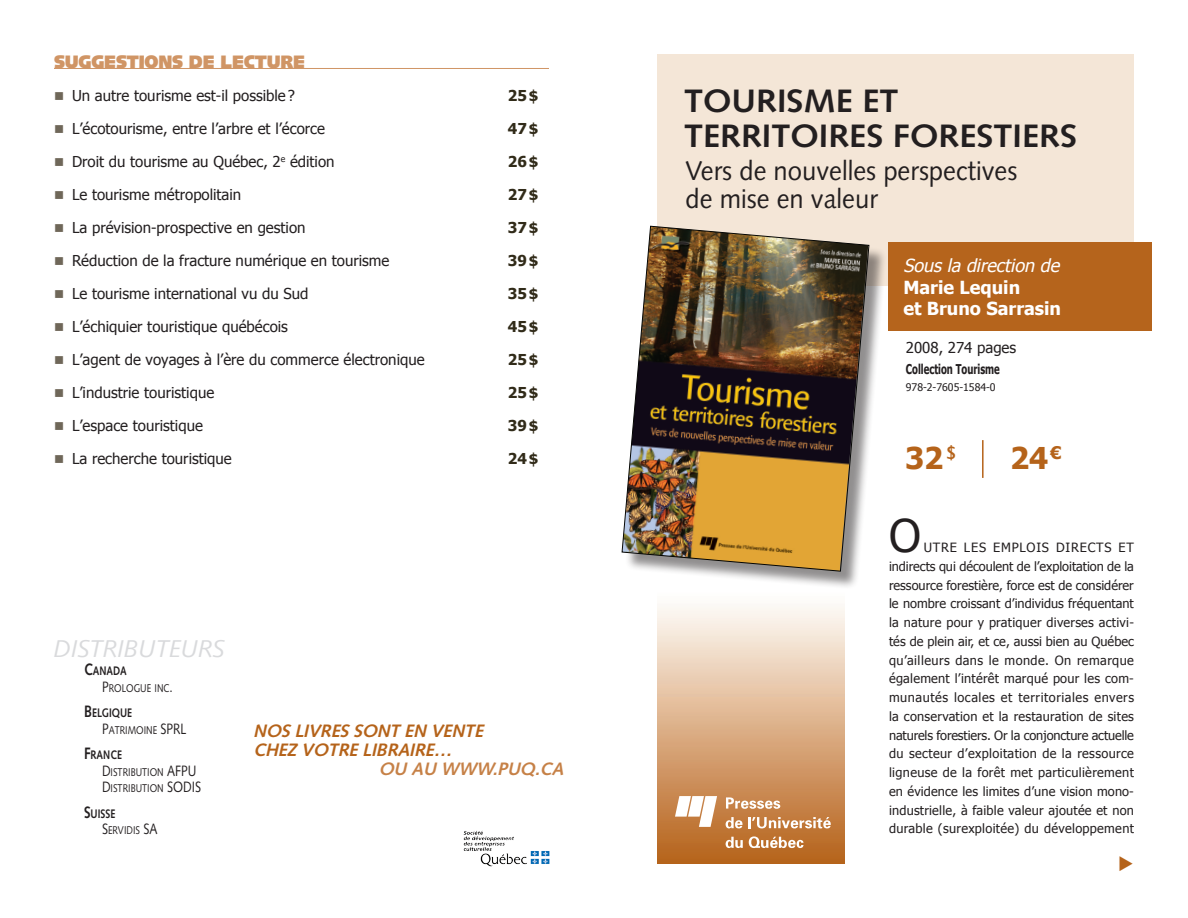
<style>
.page{position:relative;width:1188px;height:918px;background:#fff}
.page>*{position:absolute;margin:0;border:0;box-sizing:border-box;transform-origin:0 0}
.t1{font:45px "Tahoma";color:#231f20}
.t2{font:700 32.4px/34.5px "Syntax LT";color:#231f20;scale:1.06 1}
.t3{font:700 30px "Tahoma";color:#b5631a}
.t4{font:27px/28.5px "Syntax LT";color:#231f20;scale:.95 1}
.t5{font:italic 24.3px "Syntax LT";letter-spacing:-.01em;color:#d9dadc}
.t6{font:italic 700 18px/19.5px "Syntax LT";color:#b5631a}
.t7{font:700 18px/21.6px "Tahoma";color:#fff}
.t8{font:900 18px "Syntax LT";letter-spacing:-.01em;color:#d09565}
.t9{font:italic 18px "Tahoma";color:#fff}
.t10{font:italic 700 18px "Syntax LT";color:#c68147}
.t11{font:15px "Tahoma";color:#231f20}
.t12{font:700 15px "Tahoma";color:#312b19}
.t13{font:700 13.5px "Tahoma";color:#231f20;scale:.7 1}
.t14{font:12.75px/18.8px "Tahoma";letter-spacing:.015em;color:#231f20;text-align:justify}
.t15{font:700 12.3px "Syntax LT";color:#231f20;scale:.8 1}
.t16{font:11.25px/16.5px "Syntax LT";color:#231f20;scale:.8 1}
.t17{font:10.5px "Tahoma";color:#231f20}
.s1{color:#6f6759}
.s2{font-size:16.5px}
.s3{font-size:15px}
</style>
<div class="page">
<div style="left:657px;top:588px;width:187px;height:276px;background:linear-gradient(to bottom,#fff,#b76218)"></div>
<div style="left:657px;top:54px;width:477px;height:231px;background:#f4e6d7"></div>
<div style="left:888px;top:242px;width:264px;height:89px;background:#b5641c"></div>
<svg style="left:675px;top:796px;width:42px;height:31px"></svg>
<svg style="left:726px;top:837px;width:17px;height:11px"></svg>
<svg style="left:749px;top:836px;width:54px;height:12px"></svg>
<svg style="left:726px;top:817px;width:105px;height:11px"></svg>
<svg style="left:726px;top:797px;width:54px;height:12px"></svg>
<img style="left:463px;top:831px;width:87px;height:35px">
<div style="left:624px;top:228px;width:263px;height:361px;background:#231f20;opacity:.5"></div>
<img style="left:622px;top:226px;width:247px;height:346px">
<hr style="left:54px;top:68px;width:495px;height:1px;background:#d09565">
<hr style="left:982px;top:440px;width:2px;height:38px;background:#b5631a">
<h3 class="t8" style="left:54px;top:51px;width:253px">SUGGESTIONS DE LECTURE</h3>
<p class="t11" style="left:54px;top:86px;width:242px"><span class="s1">■</span> Un autre tourisme est-il possible?</p>
<p class="t12" style="left:508px;top:86px;width:32px">25$</p>
<p class="t11" style="left:54px;top:119px;width:273px"><span class="s1">■</span> L’écotourisme, entre l’arbre et l’écorce</p>
<p class="t12" style="left:508px;top:119px;width:32px">47$</p>
<p class="t11" style="left:54px;top:152px;width:282px"><span class="s1">■</span> Droit du tourisme au Québec, 2<sup>e</sup> édition</p>
<p class="t12" style="left:508px;top:152px;width:32px">26$</p>
<p class="t11" style="left:54px;top:185px;width:189px"><span class="s1">■</span> Le tourisme métropolitain</p>
<p class="t12" style="left:508px;top:185px;width:32px">27$</p>
<p class="t11" style="left:54px;top:218px;width:253px"><span class="s1">■</span> La prévision-prospective en gestion</p>
<p class="t12" style="left:508px;top:218px;width:32px">37$</p>
<p class="t11" style="left:54px;top:251px;width:337px"><span class="s1">■</span> Réduction de la fracture numérique en tourisme</p>
<p class="t12" style="left:508px;top:251px;width:32px">39$</p>
<p class="t11" style="left:54px;top:284px;width:256px"><span class="s1">■</span> Le tourisme international vu du Sud</p>
<p class="t12" style="left:508px;top:284px;width:32px">35$</p>
<p class="t11" style="left:54px;top:317px;width:236px"><span class="s1">■</span> L’échiquier touristique québécois</p>
<p class="t12" style="left:508px;top:317px;width:32px">45$</p>
<p class="t11" style="left:54px;top:350px;width:372px"><span class="s1">■</span> L’agent de voyages à l’ère du commerce électronique</p>
<p class="t12" style="left:508px;top:350px;width:32px">25$</p>
<p class="t11" style="left:54px;top:383px;width:162px"><span class="s1">■</span> L’industrie touristique</p>
<p class="t12" style="left:508px;top:383px;width:32px">25$</p>
<p class="t11" style="left:54px;top:416px;width:150px"><span class="s1">■</span> L’espace touristique</p>
<p class="t12" style="left:508px;top:416px;width:32px">39$</p>
<p class="t11" style="left:54px;top:449px;width:179px"><span class="s1">■</span> La recherche touristique</p>
<p class="t12" style="left:508px;top:449px;width:32px">24$</p>
<h3 class="t5" style="left:54px;top:634px;width:172px">DISTRIBUTEURS</h3>
<p class="t15" style="left:84px;top:664px;width:55px"><span class="s2">C</span>ANADA</p>
<p class="t16" style="left:102px;top:680px;width:90px"><span class="s3">P</span>ROLOGUE INC<span class="s3">.</span></p>
<p class="t15" style="left:84px;top:706px;width:62px"><span class="s2">B</span>ELGIQUE</p>
<p class="t16" style="left:102px;top:722px;width:98px"><span class="s3">P</span>ATRIMOINE <span class="s3">SPRL</span></p>
<p class="t15" style="left:84px;top:748px;width:49px"><span class="s2">F</span>RANCE</p>
<p class="t16" style="left:102px;top:764px;width:125px"><span class="s3">D</span>ISTRIBUTION <span class="s3">AFPU<br>D</span>ISTRIBUTION <span class="s3">SODIS</span></p>
<p class="t15" style="left:84px;top:807px;width:41px"><span class="s2">S</span>UISSE</p>
<p class="t16" style="left:102px;top:822px;width:70px"><span class="s3">S</span>ERVIDIS <span class="s3">SA</span></p>
<h3 class="t6" style="left:253px;top:721px;width:236px">NOS LIVRES SONT EN VENTE<br>CHEZ VOTRE LIBRAIRE…</h3>
<h3 class="t10" style="left:379px;top:759px;width:191px">OU AU WWW.PUQ.CA</h3>
<h2 class="t2" style="left:684px;top:84px;width:373px">TOURISME ET<br>TERRITOIRES FORESTIERS</h2>
<h3 class="t4" style="left:686px;top:156px;width:351px">Vers de nouvelles perspectives de mise en valeur</h3>
<h3 class="t9" style="left:903px;top:254px;width:162px">Sousla direction de</h3>
<h3 class="t7" style="left:903px;top:276px;width:159px">Marie Lequin<br>et Bruno Sarrasin</h3>
<p class="t11" style="left:906px;top:338px;width:112px">2008, 274 pages</p>
<p class="t13" style="left:906px;top:361px;width:136px">Collection Tourisme</p>
<p class="t17" style="left:906px;top:381px;width:91px">978-2-7605-1584-0</p>
<h3 class="t3" style="left:905px;top:439px;width:53px">32<sup>$</sup></h3>
<h3 class="t3" style="left:1010px;top:439px;width:53px">24<sup>€</sup></h3>
<h1 class="t1" style="left:889px;top:507px;width:33px">O</h1>
<p class="t14" style="left:889px;top:538px;width:246px;text-indent:35px">utre les emplois directs et indirects qui découlent de l’exploitation de la ressource forestière, force est de considérer le nombre croissant d’individus fréquentant la nature pour y pratiquer diverses activi&shy;tés de plein air, et ce, aussi bien au Québec qu’ailleurs dans le monde. On remarque également l’intérêt marqué pour les com&shy;munautés locales et territoriales envers la conservation et la restauration de sites naturels forestiers. Or la conjoncture actuelle du secteur d’exploitation de la ressource ligneuse de la forêt met particulièrement en évidence les limites d’une vision mono&shy;industrielle, à faible valeur ajoutée et non durable (surexploitée) du développement</p>
</div>
